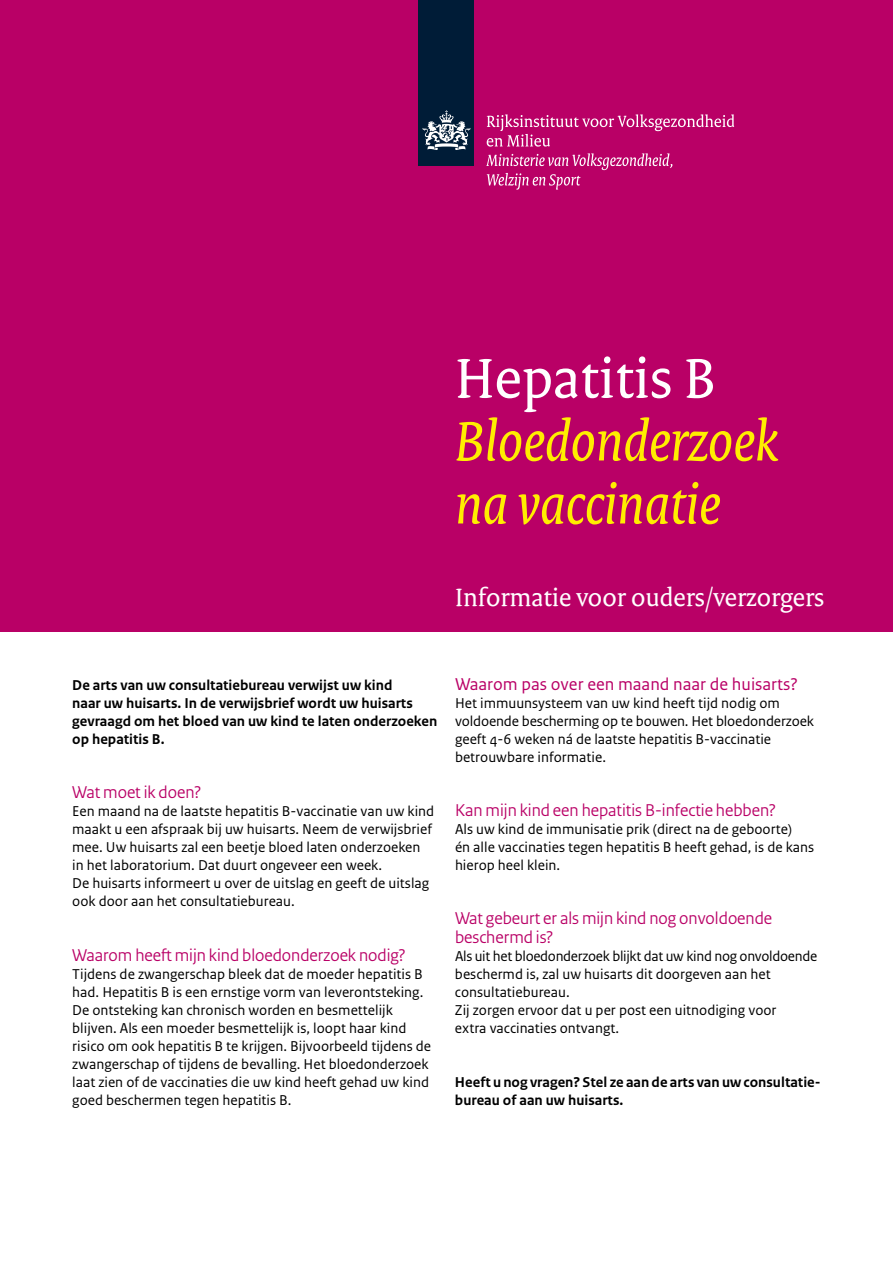
<style>
.page{position:relative;width:893px;height:1263px;background:#fff}
.page>*{position:absolute;margin:0;border:0;box-sizing:border-box;transform-origin:0 0}
._00_RIVM_Titel-2_DFK{font:italic 60px/63px "Rijksoverheid Serif";color:#fe0}
._00_RIVM_Titel-2_DFK-2{font:60px "Rijksoverheid Serif";color:#fff}
._01_RIVM_Subtitel-2{font:27px "Rijksoverheid Serif";color:#fff}
._05_RIVM_Paragraafko{font:18px/18px "Rijksoverheid Sans Heading";color:#b90066}
._06_RIVM_Alineakop{font:18px "Rijksoverheid Sans Text";color:#b90066}
._10_RIVM_Broodtekst{font:15px/18px "Rijksoverheid Sans Text";color:#000}
._09_RIVM_Inleiding{font:700 15px/18px "Rijksoverheid Sans Text";color:#000}
._10_RIVM_Broodtekst-2{font:700 15px/18px "Rijksoverheid Sans Text";color:#000}
</style>
<div class="page">
<div style="left:0;top:0;width:893px;height:631px;background:#b90066"></div>
<div style="left:419px;top:0;width:55px;height:166px;background:#001c37"></div>
<svg style="left:423px;top:110px;width:47px;height:40px"></svg>
<svg style="left:487px;top:114px;width:247px;height:33px"></svg>
<svg style="left:486px;top:153px;width:186px;height:37px"></svg>
<p class="_00_RIVM_Titel-2_DFK-2" style="left:455px;top:342px;width:262px">Hepatitis B</p>
<p class="_00_RIVM_Titel-2_DFK" style="left:455px;top:409px;width:324px">Bloedonderzoek na vaccinatie</p>
<p class="_01_RIVM_Subtitel-2" style="left:455px;top:581px;width:371px">Informatie voor ouders/verzorgers</p>
<p class="_09_RIVM_Inleiding" style="left:72px;top:677px;width:367px">De arts van uw consultatiebureau verwijst uw kind<br>naar uw huisarts. In de verwijsbrief wordt uw huisarts gevraagd om het bloed van uw kind te laten onderzoeken op hepatitis B.</p>
<p class="_05_RIVM_Paragraafko" style="left:72px;top:784px;width:131px">Wat moet ik doen?</p>
<p class="_10_RIVM_Broodtekst" style="left:72px;top:803px;width:363px">Een maand na de laatste hepatitis B-vaccinatie van uw kind maakt u een afspraak bij uw huisarts. Neem de verwijsbrief mee. Uw huisarts zal een beetje bloed laten onderzoeken in het laboratorium. Dat duurt ongeveer een week.<br>De huisarts informeert u over de uitslag en geeft de uitslag ook door aan het consultatiebureau.</p>
<p class="_05_RIVM_Paragraafko" style="left:72px;top:946px;width:335px">Waarom heeft mijn kind bloedonderzoek nodig?</p>
<p class="_10_RIVM_Broodtekst" style="left:72px;top:965px;width:360px">Tijdens de zwangerschap bleek dat de moeder hepatitis B had. Hepatitis B is een ernstige vorm van leverontsteking.<br>De ontsteking kan chronisch worden en besmettelijk blijven. Als een moeder besmettelijk is, loopt haar kind risico om ook hepatitis B te krijgen. Bijvoorbeeld tijdens de zwangerschap of tijdens de bevalling. Het bloedonderzoek laat zien of de vaccinaties die uw kind heeft gehad uw kind goed beschermen tegen hepatitis B.</p>
<p class="_06_RIVM_Alineakop" style="left:455px;top:674px;width:345px">Waarom pas over een maand naar de huisarts?</p>
<p class="_10_RIVM_Broodtekst" style="left:455px;top:695px;width:360px">Het immuunsysteem van uw kind heeft tijd nodig om voldoende bescherming op te bouwen. Het bloedonderzoek geeft 4-6 weken ná de laatste hepatitis B-vaccinatie betrouwbare informatie.</p>
<p class="_05_RIVM_Paragraafko" style="left:455px;top:802px;width:322px">Kan mijn kind een hepatitis B-infectie hebben?</p>
<p class="_10_RIVM_Broodtekst" style="left:455px;top:821px;width:361px">Als uw kind de immunisatie prik (direct na de geboorte)<br>én alle vaccinaties tegen hepatitis B heeft gehad, is de kans hierop heel klein.</p>
<p class="_05_RIVM_Paragraafko" style="left:455px;top:910px;width:319px">Wat gebeurt er als mijn kind nog onvoldoende beschermd is?</p>
<p class="_10_RIVM_Broodtekst" style="left:455px;top:947px;width:364px">Als uit het bloedonderzoek blijkt dat uw kind nog onvoldoende beschermd is, zal uw huisarts dit doorgeven aan het consultatiebureau.<br>Zij zorgen ervoor dat u per post een uitnodiging voor<br>extra vaccinaties ontvangt.</p>
<p class="_10_RIVM_Broodtekst-2" style="left:455px;top:1073px;width:367px">Heeft u nog vragen? Stel ze aan de arts van uw consultatie&shy;bureau of aan uw huisarts.</p>
</div>
